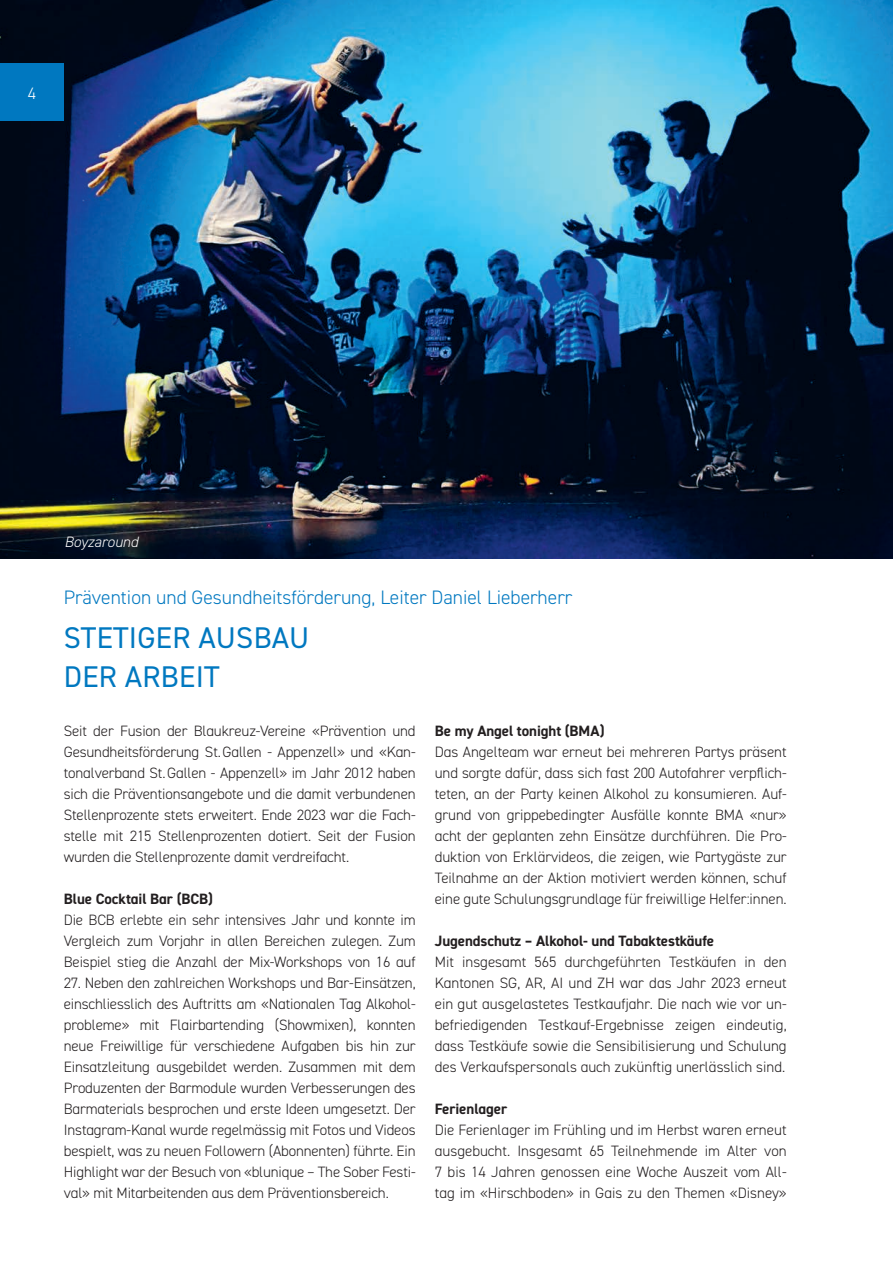
<style>
.page{position:relative;width:893px;height:1263px;background:#fff}
.page>*{position:absolute;margin:0;border:0;box-sizing:border-box;transform-origin:0 0}
.Haupttitel{font:30px "DIN2014";letter-spacing:.01em;color:#0078c0}
.Autor{font:300 19.5px "DIN2014";color:#0078c0}
.t1{font:300 16.5px "DIN2014";color:#fff}
.Fliesstext{font:300 15px/21px "DIN2014";letter-spacing:-.01em;color:#231f20;text-align:justify}
.Zwischentitel{font:700 15px "DIN2014";letter-spacing:-.005em;color:#231f20}
.Fliesstext-2{font:italic 300 15px "DIN2014";color:#fff}
</style>
<div class="page">
<img style="left:0;top:0;width:893px;height:559px">
<div style="left:0;top:64px;width:64px;height:57px;background:#0078c0"></div>
<p class="t1" style="left:28px;top:83px;width:10px">4</p>
<p class="Fliesstext-2" style="left:64px;top:532px;width:75px">Boyzaround</p>
<p class="Autor" style="left:64px;top:585px;width:510px">Prävention und Gesundheitsförderung, Leiter Daniel Lieberherr</p>
<p class="Haupttitel" style="left:64px;top:619px;width:247px">STETIGER AUSBAU</p>
<p class="Haupttitel" style="left:64px;top:658px;width:157px">DER ARBEIT</p>
<p class="Fliesstext" style="left:64px;top:720px;width:353px">Seit der Fusion der Blaukreuz-Vereine «Prävention und Gesundheitsförderung St.Gallen - Appenzell» und «Kan&shy;tonalverband St.Gallen - Appenzell» im Jahr 2012 haben sich die Präventionsangebote und die damit verbundenen Stellenprozente stets erweitert. Ende 2023 war die Fach&shy;stelle mit 215 Stellenprozenten dotiert. Seit der Fusion wurden die Stellenprozente damit verdreifacht.</p>
<p class="Zwischentitel" style="left:64px;top:889px;width:151px">Blue Cocktail Bar (BCB)</p>
<p class="Fliesstext" style="left:64px;top:909px;width:353px">Die BCB erlebte ein sehr intensives Jahr und konnte im Vergleich zum Vorjahr in allen Bereichen zulegen. Zum Beispiel stieg die Anzahl der Mix-Workshops von 16 auf</p>
<p class="Fliesstext" style="left:64px;top:972px;width:353px">27. Neben den zahlreichen Workshops und Bar-Einsätzen, einschliesslich des Auftritts am «Nationalen Tag Alkohol&shy;probleme» mit Flairbartending (Showmixen), konnten neue Freiwillige für verschiedene Aufgaben bis hin zur Einsatzleitung ausgebildet werden. Zusammen mit dem Produzenten der Barmodule wurden Verbesserungen des Barmaterials besprochen und erste Ideen umgesetzt. Der Instagram-Kanal wurde regelmässig mit Fotos und Videos bespielt, was zu neuen Followern (Abonnenten) führte. Ein Highlight war der Besuch von «blunique – The Sober Festi&shy;val» mit Mitarbeitenden aus dem Präventionsbereich.</p>
<p class="Zwischentitel" style="left:435px;top:721px;width:171px">Be my Angel tonight (BMA)</p>
<p class="Fliesstext" style="left:435px;top:741px;width:353px">Das Angelteam war erneut bei mehreren Partys präsent und sorgte dafür, dass sich fast 200 Autofahrer verpflich&shy;teten, an der Party keinen Alkohol zu konsumieren. Auf&shy;grund von grippebedingter Ausfälle konnte BMA «nur» acht der geplanten zehn Einsätze durchführen. Die Pro&shy;duktion von Erklärvideos, die zeigen, wie Partygäste zur Teilnahme an der Aktion motiviert werden können, schuf eine gute Schulungsgrundlage für freiwillige Helfer:innen.</p>
<p class="Zwischentitel" style="left:435px;top:931px;width:281px">Jugendschutz – Alkohol- und Tabaktestkäufe</p>
<p class="Fliesstext" style="left:435px;top:951px;width:353px">Mit insgesamt 565 durchgeführten Testkäufen in den Kantonen SG, AR, AI und ZH war das Jahr 2023 erneut ein gut ausgelastetes Testkaufjahr. Die nach wie vor un&shy;befriedigenden Testkauf-Ergebnisse zeigen eindeutig, dass Testkäufe sowie die Sensibilisierung und Schulung des Verkaufspersonals auch zukünftig unerlässlich sind.</p>
<p class="Zwischentitel" style="left:435px;top:1099px;width:74px">Ferienlager</p>
<p class="Fliesstext" style="left:435px;top:1119px;width:353px">Die Ferienlager im Frühling und im Herbst waren erneut ausgebucht. Insgesamt 65 Teilnehmende im Alter von 7 bis 14 Jahren genossen eine Woche Auszeit vom All&shy;tag im «Hirschboden» in Gais zu den Themen «Disney»</p>
</div>
